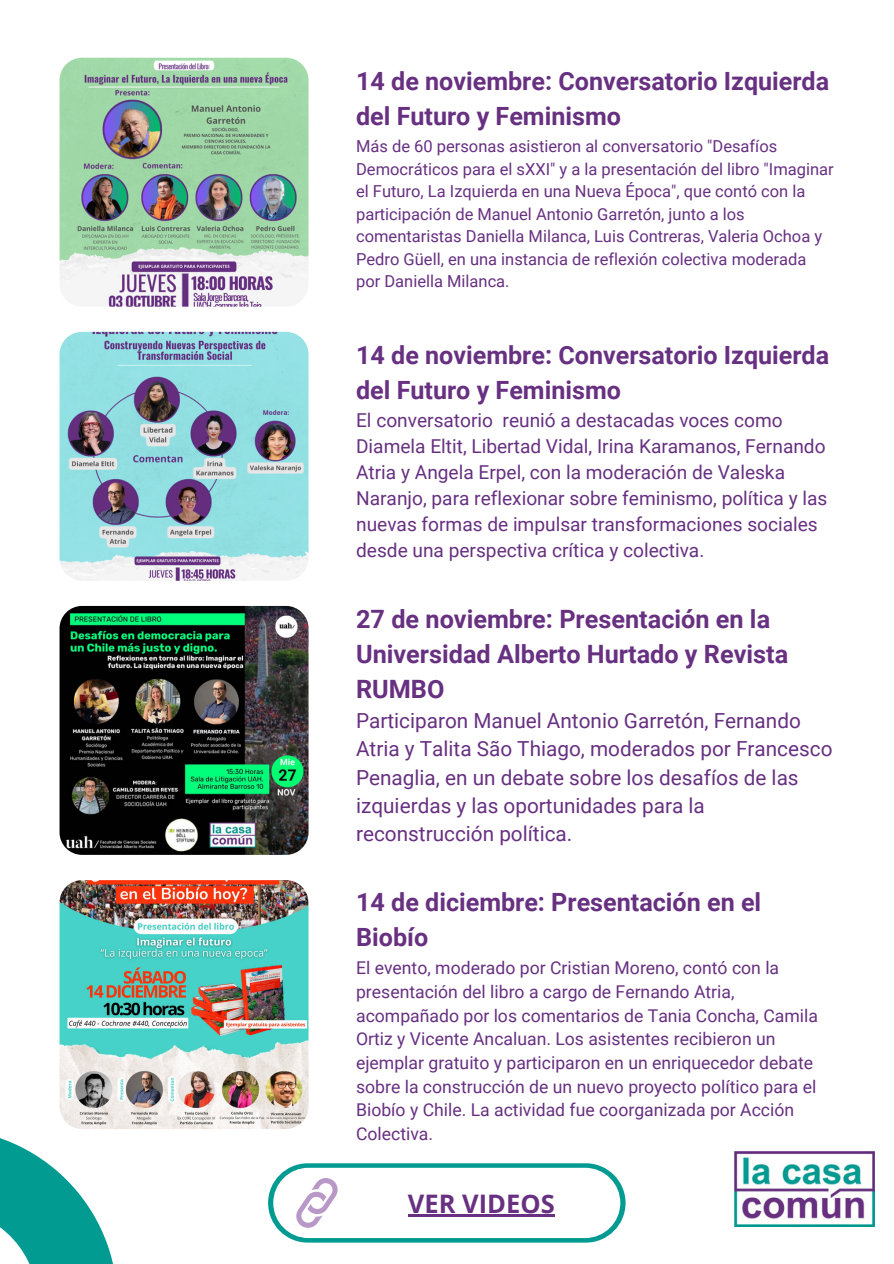
<style>
.page{position:relative;width:894px;height:1264px;background:#fff}
.page>*{position:absolute;margin:0;border:0;box-sizing:border-box;transform-origin:0 0}
.t1{font:700 25.5px "Open Sans";color:#673081}
.t2{font:700 25.2px/34.8px "Roboto";color:#673081}
.t3{font:700 25.05px/34.8px "Roboto";color:#673081}
.t4{font:20.7px/28.2px "Roboto";color:#673081}
.t5{font:19.05px/25.8px "Roboto";color:#673081}
.t6{font:17.55px/23.7px "Roboto";color:#673081}
.t7{font:16.5px/22.5px "Roboto";color:#673081}
</style>
<div class="page">
<img style="left:59px;top:332px;width:249px;height:248px;border-radius:22px">
<img style="left:59px;top:606px;width:249px;height:248px;border-radius:22px">
<img style="left:59px;top:880px;width:249px;height:249px;border-radius:22px">
<svg style="left:0;top:1121px;width:117px;height:142px"></svg>
<img style="left:734px;top:1151px;width:139px;height:75px">
<svg style="left:268px;top:1163px;width:356px;height:79px;background:#22a89f"></svg>
<div style="left:273px;top:1167px;width:347px;height:70px;background:#fff;border-radius:35px"></div>
<svg style="left:296px;top:1178px;width:42px;height:49px"></svg>
<hr style="left:408px;top:1214px;width:146px;height:2px;background:#673081">
<img style="left:59px;top:58px;width:249px;height:249px;border-radius:22px">
<p class="t3" style="left:356px;top:64px;width:474px">14 de noviembre: Conversatorio Izquierda del Futuro y Feminismo</p>
<p class="t7" style="left:356px;top:135px;width:479px">Más de 60 personas asistieron al conversatorio "Desafíos Democráticos para el sXXI" y a la presentación del libro "Imaginar el Futuro, La Izquierda en una Nueva Época", que contó con la participación de Manuel Antonio Garretón, junto a los comentaristas Daniella Milanca, Luis Contreras, Valeria Ochoa y Pedro Güell, en una instancia de reflexión colectiva moderada por Daniella Milanca.</p>
<p class="t3" style="left:356px;top:338px;width:474px">14 de noviembre: Conversatorio Izquierda del Futuro y Feminismo</p>
<p class="t5" style="left:356px;top:408px;width:472px">El conversatorio reunió a destacadas voces como Diamela Eltit, Libertad Vidal, Irina Karamanos, Fernando Atria y Angela Erpel, con la moderación de Valeska Naranjo, para reflexionar sobre feminismo, política y las nuevas formas de impulsar transformaciones sociales desde una perspectiva crítica y colectiva.</p>
<p class="t2" style="left:356px;top:602px;width:433px">27 de noviembre: Presentación en la<br>Universidad Alberto Hurtado y Revista<br>RUMBO</p>
<p class="t4" style="left:356px;top:707px;width:477px">Participaron Manuel Antonio Garretón, Fernando Atria y Talita São Thiago, moderados por Francesco Penaglia, en un debate sobre los desafíos de las izquierdas y las oportunidades para la reconstrucción política.</p>
<p class="t3" style="left:356px;top:885px;width:406px">14 de diciembre: Presentación en el<br>Biobío</p>
<h2 class="t6" style="left:356px;top:956px;width:463px">El evento, moderado por Cristian Moreno, contó con la presentación del libro a cargo de Fernando Atria, acompañado por los comentarios de Tania Concha, Camila Ortiz y Vicente Ancaluan. Los asistentes recibieron un ejemplar gratuito y participaron en un enriquecedor debate sobre la construcción de un nuevo proyecto político para el Biobío y Chile. La actividad fue coorganizada por Acción Colectiva.</h2>
<p class="t1" style="left:408px;top:1185px;width:148px">VER VIDEOS</p>
</div>
